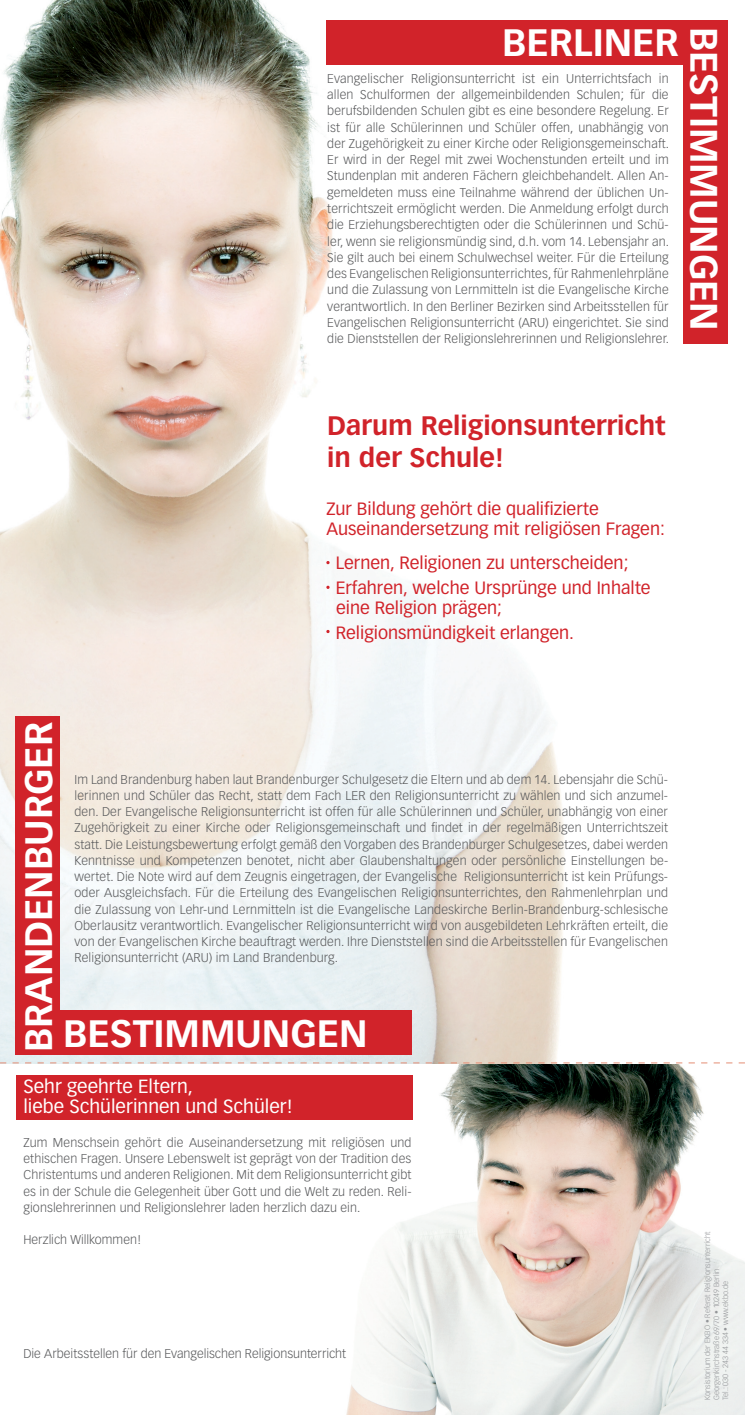
<style>
.page{position:relative;width:745px;height:1418px;background:#fff}
.page>*{position:absolute;margin:0;border:0;box-sizing:border-box;transform-origin:0 0}
.t1{font:700 37.5px "Vectora LH";color:#fff}
.t2{font:700 26.25px/32.5px "Vectora LH";color:#d1232a}
.t3{font:18.75px/20px "Vectora LH";color:#fff}
.t4{font:17.5px/25px "Vectora LH";color:#d1232a}
.t5{font:300 12.5px/16.2px "Vectora LH";letter-spacing:.01em;color:#57585a;text-align:justify}
.t6{font:300 7.5px/9px "Vectora LH";color:#939598}
</style>
<div class="page">
<img style="left:272px;top:1063px;width:471px;height:351px">
<img style="left:0;top:1px;width:728px;height:1061px">
<svg style="left:0;top:1062px;width:744px;height:1px"></svg>
<div style="left:16px;top:1075px;width:396px;height:44px;background:#d1232a"></div>
<div style="left:682px;top:45px;width:45px;height:299px;background:#d1232a"></div>
<div style="left:326px;top:20px;width:401px;height:45px;background:#d1232a"></div>
<div style="left:15px;top:1010px;width:396px;height:44px;background:#d1232a"></div>
<div style="left:15px;top:716px;width:44px;height:338px;background:#d1232a"></div>
<svg style="left:326px;top:585px;width:3px;height:4px"></svg>
<h1 class="t1" style="left:502px;top:20px;width:178px">BERLINER</h1>
<h1 class="t1" style="left:726px;top:27px;width:306px;rotate:90deg">BESTIMMUNGEN</h1>
<p class="t5" style="left:327px;top:71px;width:343px">Evangelischer Religionsunterricht ist ein Unterrichtsfach in allen Schulformen der allgemeinbildenden Schulen; für die berufsbildenden Schulen gibt es eine besondere Regelung. Er ist für alle Schülerinnen und Schüler offen, unabhängig von der Zugehörigkeit zu einer Kirche oder Religionsgemeinschaft.<br>Er wird in der Regel mit zwei Wochenstunden erteilt und im Stundenplan mit anderen Fächern gleichbehandelt. Allen An&shy;gemeldeten muss eine Teilnahme während der üblichen Un&shy;terrichtszeit ermöglicht werden. Die Anmeldung erfolgt durch die Erziehungsberechtigten oder die Schülerinnen und Schü&shy;ler, wenn sie religionsmündig sind, d.h. vom 14. Lebensjahr an.<br>Sie gilt auch bei einem Schulwechsel weiter. Für die Erteilung des Evangelischen Religionsunterrichtes, für Rahmenlehrpläne und die Zulassung von Lernmitteln ist die Evangelische Kirche verantwortlich. In den Berliner Bezirken sind Arbeitsstellen für Evangelischen Religionsunterricht (ARU) eingerichtet. Sie sind die Dienststellen der Religionslehrerinnen und Religionslehrer.</p>
<h2 class="t2" style="left:327px;top:409px;width:340px">Darum Religionsunterricht in der Schule!</h2>
<h3 class="t4" style="left:326px;top:498px;width:340px;line-height:20px">Zur Bildung gehört die qualifizierte<br>Auseinandersetzung mit religiösen Fragen:</h3>
<h3 class="t4" style="left:335px;top:550px;width:316px">Lernen, Religionen zu unterscheiden;<br>Erfahren, welche Ursprünge und Inhalte</h3>
<h3 class="t4" style="left:335px;top:595px;width:240px">eine Religion prägen;<br>Religionsmündigkeit erlangen.</h3>
<h1 class="t1" style="left:16px;top:1052px;width:331px;rotate:-90deg">BRANDENBURGER</h1>
<p class="t5" style="left:74px;top:771px;width:594px">Im Land Brandenburg haben laut Brandenburger Schulgesetz die Eltern und ab dem 14. Lebensjahr die Schü&shy;lerinnen und Schüler das Recht, statt dem Fach LER den Religionsunterricht zu wählen und sich anzumel&shy;den. Der Evangelische Religionsunterricht ist offen für alle Schülerinnen und Schüler, unabhängig von einer Zugehörigkeit zu einer Kirche oder Religionsgemeinschaft und findet in der regelmäßigen Unterrichtszeit statt. Die Leistungsbewertung erfolgt gemäß den Vorgaben des Brandenburger Schulgesetzes, dabei werden Kenntnisse und Kompetenzen benotet, nicht aber Glaubenshaltungen oder persönliche Einstellungen be&shy;wertet. Die Note wird auf dem Zeugnis eingetragen, der Evangelische Religionsunterricht ist kein Prüfungs&shy;oder Ausgleichsfach. Für die Erteilung des Evangelischen Religionsunterrichtes, den Rahmenlehrplan und die Zulassung von Lehr-und Lernmitteln ist die Evangelische Landeskirche Berlin-Brandenburg-schlesische Oberlausitz verantwortlich. Evangelischer Religionsunterricht wird von ausgebildeten Lehrkräften erteilt, die von der Evangelischen Kirche beauftragt werden. Ihre Dienststellen sind die Arbeitsstellen für Evangelischen Religionsunterricht (ARU) im Land Brandenburg.</p>
<h1 class="t1" style="left:63px;top:1011px;width:306px">BESTIMMUNGEN</h1>
<h3 class="t3" style="left:23px;top:1076px;width:270px">Sehr geehrte Eltern,<br>liebe Schülerinnen und Schüler!</h3>
<p class="t5" style="left:23px;top:1134px;width:389px">Zum Menschsein gehört die Auseinandersetzung mit religiösen und ethischen Fragen. Unsere Lebenswelt ist geprägt von der Tradition des Christentums und anderen Religionen. Mit dem Religionsunterricht gibt es in der Schule die Gelegenheit über Gott und die Welt zu reden. Reli&shy;gionslehrerinnen und Religionslehrer laden herzlich dazu ein.</p>
<p class="t5" style="left:23px;top:1231px;width:119px">Herzlich Willkommen!</p>
<p class="t5" style="left:23px;top:1345px;width:324px">Die Arbeitsstellen für den Evangelischen Religionsunterricht</p>
<p class="t6" style="left:702px;top:1400px;width:170px;rotate:-90deg">Konsistorium der EKBO • Referat Religionsunterricht<br>Georgenkirchstraße 69/70 • 10249 Berlin<br>Tel.: 030 - 243 44 334 • www.ekbo.de</p>
</div>
